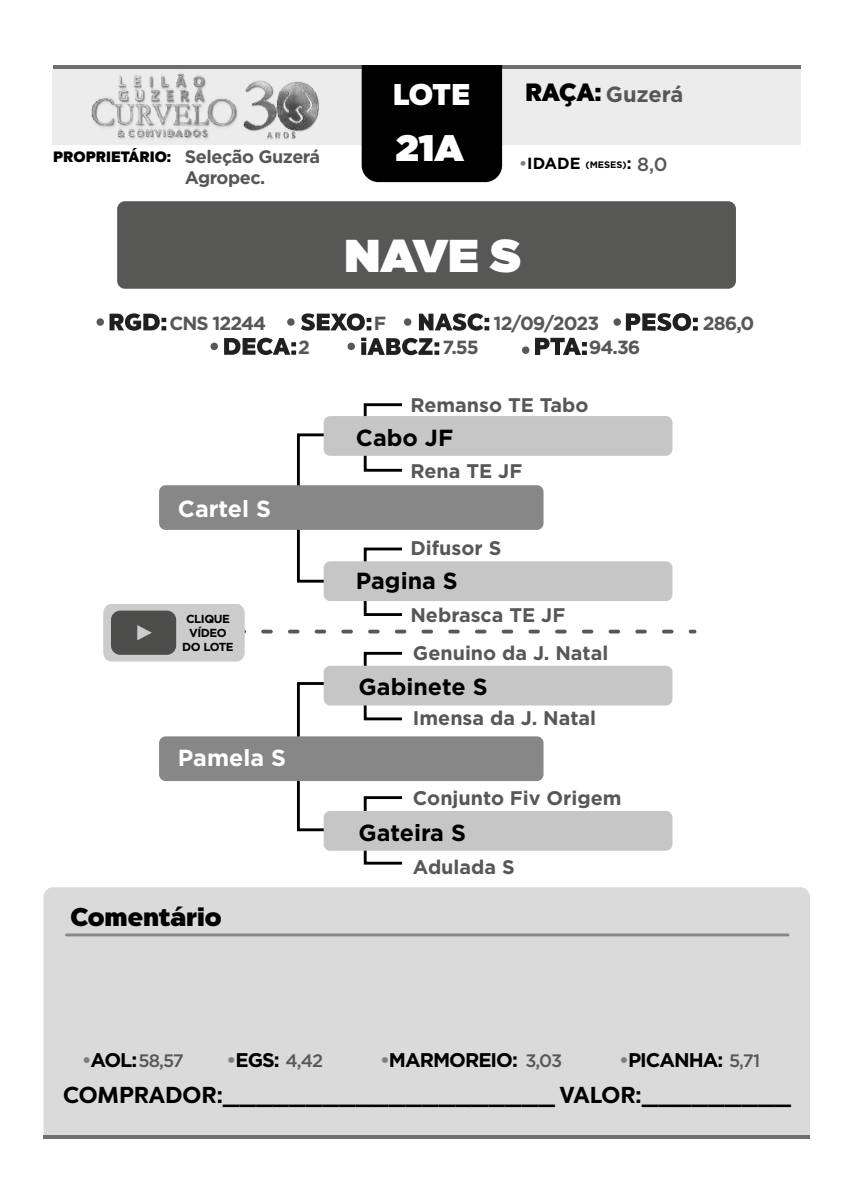
<style>
.page{position:relative;width:851px;height:1191px;background:#fff}
.page>*{position:absolute;margin:0;border:0;box-sizing:border-box;transform-origin:0 0}
.t1{font:900 46px "Gotham";color:#fff}
.t2{font:900 36.8px "Gotham";color:#fff}
.t3{font:800 30px "Chronica Pro";color:#fff}
.t4{font:800 25.6px "Chronica Pro";color:#000}
.t5{font:800 25px "Chronica Pro";color:#000}
.t6{font:700 23.2px "Gotham";color:#000}
.t7{font:700 23.2px "Gotham";color:#fff}
.t8{font:700 23px "Chronica Pro";color:#000}
.t9{font:700 21.8px "Gotham";color:#575756}
.t10{font:700 19.8px "Gotham";letter-spacing:-.05em;color:#000}
.t11{font:700 19.6px "Gotham";color:#575756}
.t12{font:700 19px "Gotham";letter-spacing:-.05em;color:#575756}
.t13{font:500 19px "Gotham";color:#575756}
.t14{font:700 18px/21.6px "Gotham";letter-spacing:-.025em;color:#575756}
.t15{font:500 18px "Gotham";color:#575756}
.t16{font:800 15px "Chronica Pro";color:#000}
.t17{font:700 11.6px/14px "Gotham";letter-spacing:-.04em;color:#000;text-align:center}
.t18{font:700 9.4px "Gotham";color:#000}
.s1{font-size:16.2px;color:#7e7e7d}
.s2{font-size:16.2px}
.s3{font-weight:700;font-size:19.8px;color:#7e7e7d}
.s4{font-weight:700;font-size:19.8px;color:#000}
.s5{color:#7e7e7d}
.s6{font-weight:500;font-size:18px;color:#575756}
</style>
<div class="page">
<div style="left:43px;top:887px;width:766px;height:248px;background:#dadada"></div>
<div style="left:117px;top:201px;width:618px;height:88px;background:#575756;border-radius:8px"></div>
<div style="left:53px;top:69px;width:747px;height:75px;background:#ececec"></div>
<hr style="left:53px;top:65px;width:747px;height:4px;background:#6f6f6e">
<div style="left:361px;top:65px;width:141px;height:117px;background:#000"></div>
<div style="left:364px;top:796px;width:39px;height:68px;border:3px solid #000"></div>
<div style="left:364px;top:652px;width:39px;height:68px;border:3px solid #000"></div>
<div style="left:297px;top:682px;width:77px;height:149px;border:3px solid #000"></div>
<div style="left:364px;top:547px;width:39px;height:69px;border:3px solid #000"></div>
<div style="left:364px;top:403px;width:39px;height:69px;border:3px solid #000"></div>
<div style="left:297px;top:433px;width:77px;height:149px;border:3px solid #000"></div>
<div style="left:323px;top:416px;width:349px;height:40px;background:#c6c6c6;border-radius:7px"></div>
<div style="left:323px;top:561px;width:349px;height:40px;background:#c6c6c6;border-radius:7px"></div>
<div style="left:323px;top:665px;width:349px;height:40px;background:#c6c6c6;border-radius:7px"></div>
<div style="left:159px;top:736px;width:384px;height:45px;background:#878787;border-radius:7px"></div>
<div style="left:323px;top:811px;width:349px;height:39px;background:#c6c6c6;border-radius:7px"></div>
<div style="left:159px;top:485px;width:384px;height:45px;background:#878787;border-radius:7px"></div>
<svg style="left:65px;top:933px;width:724px;height:3px;background:#959595"></svg>
<img style="left:91px;top:73px;width:228px;height:66px">
<hr style="left:43px;top:1135px;width:766px;height:3px;background:#6f6f6e">
<svg style="left:347px;top:343px;width:8px;height:7px"></svg>
<svg style="left:210px;top:343px;width:8px;height:7px"></svg>
<svg style="left:535px;top:338px;width:51px;height:17px"></svg>
<svg style="left:224px;top:338px;width:72px;height:17px"></svg>
<svg style="left:361px;top:337px;width:78px;height:18px"></svg>
<svg style="left:522px;top:346px;width:7px;height:8px"></svg>
<svg style="left:287px;top:318px;width:7px;height:8px"></svg>
<svg style="left:419px;top:313px;width:70px;height:18px"></svg>
<svg style="left:301px;top:313px;width:70px;height:18px"></svg>
<svg style="left:96px;top:313px;width:70px;height:18px"></svg>
<svg style="left:404px;top:318px;width:7px;height:8px"></svg>
<svg style="left:613px;top:313px;width:84px;height:18px"></svg>
<svg style="left:103px;top:604px;width:593px;height:57px"></svg>
<p class="t16" style="left:53px;top:147px;width:119px">PROPRIETÁRIO:</p>
<p class="t14" style="left:185px;top:146px;width:137px">Seleção Guzerá<br>Agropec.</p>
<h3 class="t3" style="left:393px;top:75px;width:79px">LOTE</h3>
<p class="t5" style="left:525px;top:76px;width:78px">RAÇA:</p>
<p class="t9" style="left:605px;top:80px;width:79px">Guzerá</p>
<h2 class="t2" style="left:396px;top:122px;width:69px">21A</h2>
<p class="t18" style="left:519px;top:158px;width:114px"><span class="s1">•</span><span class="s2">IDADE</span> (MESES)<span class="s2">:</span></p>
<p class="t13" style="left:637px;top:152px;width:32px">8,0</p>
<h1 class="t1" style="left:344px;top:223px;width:178px">NAVE S</h1>
<p class="t12" style="left:169px;top:310px;width:98px">CNS 12244</p>
<p class="t12" style="left:373px;top:310px;width:14px">F</p>
<p class="t12" style="left:493px;top:310px;width:107px">12/09/2023</p>
<p class="t12" style="left:702px;top:310px;width:53px">286,0</p>
<p class="t12" style="left:298px;top:335px;width:13px">2</p>
<p class="t12" style="left:442px;top:335px;width:38px">7.55</p>
<p class="t12" style="left:588px;top:335px;width:53px">94.36</p>
<p class="t11" style="left:410px;top:392px;width:180px">Remanso TE Tabo</p>
<p class="t6" style="left:356px;top:422px;width:99px">Cabo JF</p>
<p class="t7" style="left:178px;top:494px;width:95px">Cartel S</p>
<p class="t17" style="left:182px;top:612px;width:53px">CLIQUE<br>VÍDEO<br>DO LOTE</p>
<p class="t7" style="left:178px;top:742px;width:110px">Pamela S</p>
<h3 class="t4" style="left:70px;top:901px;width:153px">Comentário</h3>
<p class="t11" style="left:410px;top:458px;width:113px">Rena TE JF</p>
<p class="t11" style="left:410px;top:535px;width:92px">Difusor S</p>
<p class="t6" style="left:356px;top:565px;width:103px">Pagina S</p>
<p class="t11" style="left:410px;top:602px;width:156px">Nebrasca TE JF</p>
<p class="t11" style="left:413px;top:639px;width:197px">Genuino da J. Natal</p>
<p class="t6" style="left:358px;top:671px;width:131px">Gabinete S</p>
<p class="t11" style="left:413px;top:704px;width:185px">Imensa da J. Natal</p>
<p class="t11" style="left:413px;top:785px;width:210px">Conjunto Fiv Origem</p>
<p class="t6" style="left:358px;top:817px;width:109px">Gateira S</p>
<p class="t11" style="left:413px;top:853px;width:103px">Adulada S</p>
<p class="t15" style="left:82px;top:1048px;width:104px"><span class="s3">•</span><span class="s4">AOL:</span>58,57</p>
<p class="t10" style="left:226px;top:1047px;width:98px"><span class="s5">•</span>EGS: <span class="s6">4,42</span></p>
<p class="t10" style="left:380px;top:1047px;width:184px"><span class="s5">•</span>MARMOREIO: <span class="s6">3,03</span></p>
<p class="t10" style="left:619px;top:1047px;width:143px"><span class="s5">•</span>PICANHA: <span class="s6">5,71</span></p>
<p class="t8" style="left:63px;top:1080px;width:729px">COMPRADOR:____________________ VALOR:_________</p>
</div>
